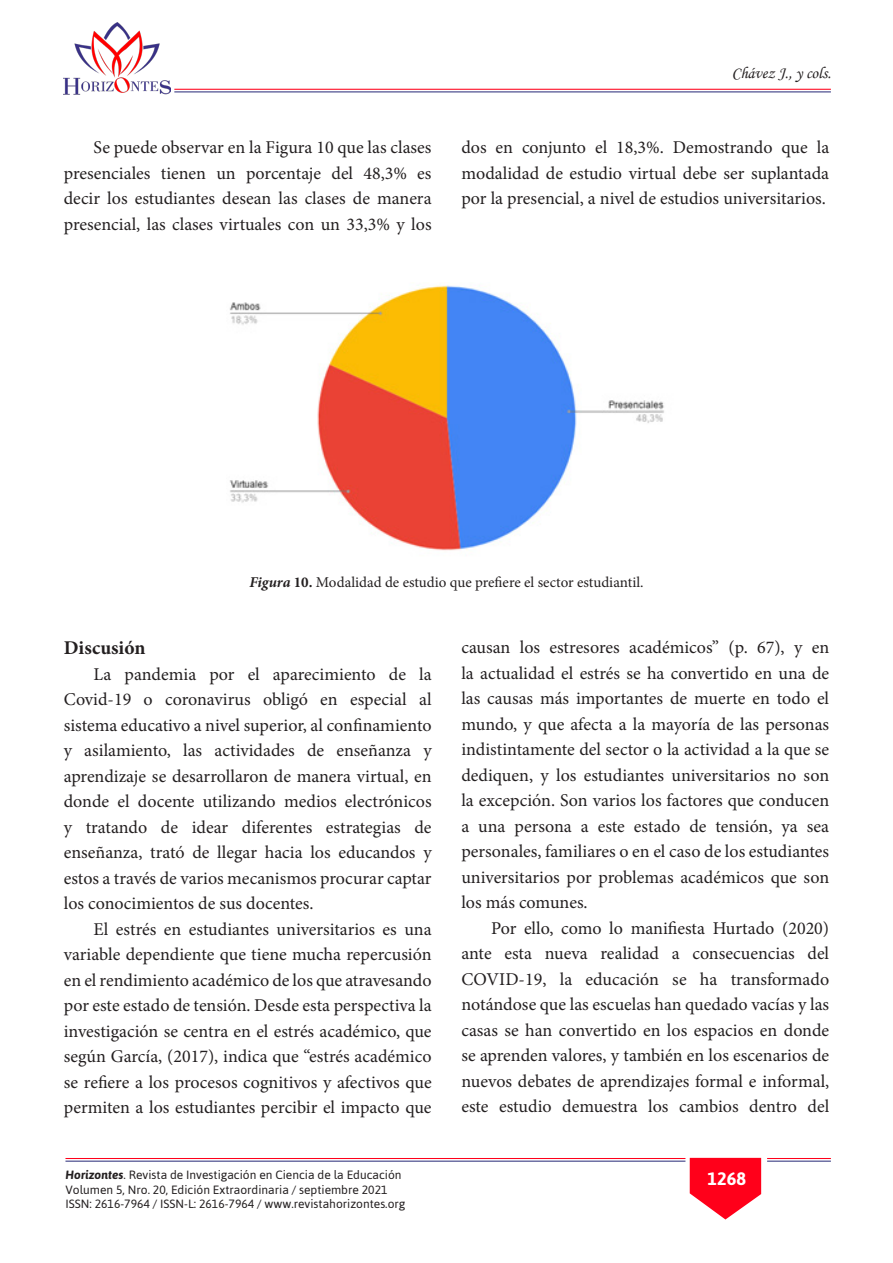
<style>
.page{position:relative;width:893px;height:1263px;background:#fff}
.page>*{position:absolute;margin:0;border:0;box-sizing:border-box;transform-origin:0 0}
.Titulo_Interno{font:700 19.5px "Minion Pro";color:#231f20}
.t1{font:18px/25.5px "Minion Pro";color:#231f20;text-align:justify}
.t2{font:700 18px "Asap";color:#fff}
.t3{font:16.5px "Monotype Corsiva";color:#231f20}
.t4{font:15px "Minion Pro";color:#231f20}
.t5{font:12px/14.4px "Asap";color:#231f20}
.s1{font-weight:700;font-style:italic}
.s2{font-weight:700}
</style>
<div class="page">
<hr style="left:174px;top:91px;width:657px;height:1px;background:#30327d">
<hr style="left:174px;top:89px;width:657px;height:1px;background:#ff001a">
<hr style="left:65px;top:1160px;width:620px;height:2px;background:#30327d">
<hr style="left:65px;top:1158px;width:620px;height:1px;background:#ff001a">
<hr style="left:767px;top:1160px;width:64px;height:2px;background:#30327d">
<hr style="left:767px;top:1158px;width:64px;height:1px;background:#ff001a">
<svg style="left:690px;top:1158px;width:71px;height:61px"></svg>
<img style="left:64px;top:22px;width:106px;height:73px">
<img style="left:230px;top:285px;width:434px;height:266px">
<p class="t3" style="left:732px;top:63px;width:101px">Chávez J., y cols.</p>
<p class="t1" style="left:64px;top:135px;width:369px;text-indent:30px">Se puede observar en la Figura 10 que las clases presenciales tienen un porcentaje del 48,3% es decir los estudiantes desean las clases de manera presencial, las clases virtuales con un 33,3% y los</p>
<p class="t1" style="left:461px;top:135px;width:369px">dos en conjunto el 18,3%. Demostrando que la modalidad de estudio virtual debe ser suplantada por la presencial, a nivel de estudios universitarios.</p>
<p class="t4" style="left:249px;top:572px;width:396px"><span class="s1">Figura</span> <span class="s2">10.</span> Modalidad de estudio que prefiere el sector estudiantil.</p>
<p class="Titulo_Interno" style="left:64px;top:634px;width:83px">Discusión</p>
<p class="t1" style="left:64px;top:661px;width:369px;text-indent:30px">La pandemia por el aparecimiento de la Covid-19 o coronavirus obligó en especial al sistema educativo a nivel superior, al confinamiento y asilamiento, las actividades de enseñanza y aprendizaje se desarrollaron de manera virtual, en donde el docente utilizando medios electrónicos y tratando de idear diferentes estrategias de enseñanza, trató de llegar hacia los educandos y estos a través de varios mecanismos procurar captar los conocimientos de sus docentes.</p>
<p class="t1" style="left:64px;top:916px;width:369px;text-indent:30px">El estrés en estudiantes universitarios es una variable dependiente que tiene mucha repercusión en el rendimiento académico de los que atravesando por este estado de tensión. Desde esta perspectiva la investigación se centra en el estrés académico, que según García, (2017), indica que “estrés académico se refiere a los procesos cognitivos y afectivos que permiten a los estudiantes percibir el impacto que</p>
<p class="t1" style="left:461px;top:635px;width:369px">causan los estresores académicos” (p. 67), y en la actualidad el estrés se ha convertido en una de las causas más importantes de muerte en todo el mundo, y que afecta a la mayoría de las personas indistintamente del sector o la actividad a la que se dediquen, y los estudiantes universitarios no son la excepción. Son varios los factores que conducen a una persona a este estado de tensión, ya sea personales, familiares o en el caso de los estudiantes universitarios por problemas académicos que son los más comunes.</p>
<p class="t1" style="left:461px;top:915px;width:369px;text-indent:30px">Por ello, como lo manifiesta Hurtado (2020) ante esta nueva realidad a consecuencias del COVID-19, la educación se ha transformado notándose que las escuelas han quedado vacías y las casas se han convertido en los espacios en donde se aprenden valores, y también en los escenarios de nuevos debates de aprendizajes formal e informal, este estudio demuestra los cambios dentro del</p>
<p class="t5" style="left:65px;top:1168px;width:341px"><span class="s1">Horizontes</span>. Revista de Investigación en Ciencia de la Educación<br>Volumen 5, Nro. 20, Edición Extraordinaria / septiembre 2021<br>ISSN: 2616-7964 / ISSN-L: 2616-7964 / www.revistahorizontes.org</p>
<p class="t2" style="left:707px;top:1168px;width:40px">1268</p>
</div>
